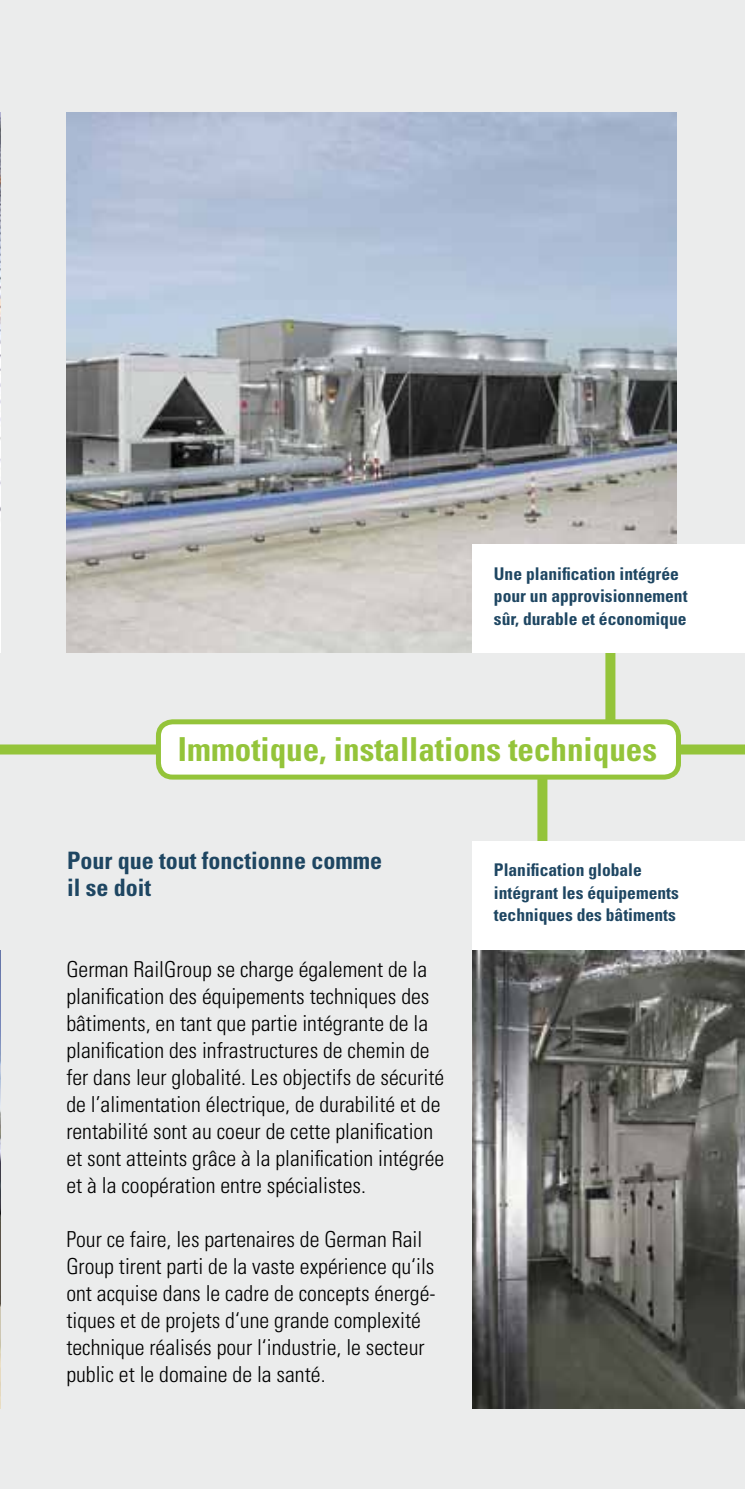
<style>
.page{position:relative;width:745px;height:1489px;background:#fff}
.page>*{position:absolute;margin:0;border:0;box-sizing:border-box;transform-origin:0 0}
.t1{font:700 condensed 33px "Univers";color:#94c43a}
.t2{font:700 condensed 24px/27px "Univers";color:#1e4662}
.t3{font:300 condensed 22px/27px "Univers";color:#000}
.t4{font:700 condensed 17.5px/22.5px "Univers";color:#1e4662}
</style>
<div class="page">
<div style="left:0;top:0;width:744px;height:1488px;background:#ebecec"></div>
<div style="left:0;top:744px;width:744px;height:10px;background:#94c43a"></div>
<div style="left:605px;top:645px;width:10px;height:79px;background:#94c43a"></div>
<div style="left:537px;top:773px;width:10px;height:73px;background:#94c43a"></div>
<img style="left:66px;top:113px;width:610px;height:539px">
<img style="left:472px;top:950px;width:272px;height:458px">
<img style="left:0;top:112px;width:1px;height:432px">
<img style="left:0;top:950px;width:1px;height:458px">
<div style="left:158px;top:721px;width:520px;height:56px;background:#fff;border-radius:14px"></div>
<div style="left:156px;top:719px;width:524px;height:60px;border:5px solid #94c43a;border-radius:14px"></div>
<div style="left:472px;top:841px;width:272px;height:109px;background:#fff"></div>
<div style="left:472px;top:544px;width:272px;height:108px;background:#fff"></div>
<hr style="left:0;top:544px;width:1px;height:108px;background:#fff">
<p class="t4" style="left:493px;top:562px;width:195px">Une planification intégrée pour un approvisionnement sûr, durable et économique</p>
<h1 class="t1" style="left:178px;top:728px;width:480px">Immotique, installations techniques</h1>
<p class="t2" style="left:67px;top:846px;width:316px">Pour que tout fonctionne comme il se doit</p>
<p class="t3" style="left:66px;top:955px;width:379px">German RailGroup se charge également de la planification des équipements techniques des bâtiments, en tant que partie intégrante de la planification des infrastructures de chemin de fer dans leur globalité. Les objectifs de sécurité de l’alimentation électrique, de durabilité et de rentabilité sont au coeur de cette planification et sont atteints grâce à la planification intégrée et à la coopération entre spécialistes.</p>
<p class="t3" style="left:66px;top:1225px;width:370px">Pour ce faire, les partenaires de German Rail Group tirent parti de la vaste expérience qu‘ils ont acquise dans le cadre de concepts énergé&shy;tiques et de projets d‘une grande complexité technique réalisés pour l‘industrie, le secteur public et le domaine de la santé.</p>
<p class="t4" style="left:493px;top:858px;width:186px">Planification globale intégrant les équipements techniques des bâtiments</p>
</div>
